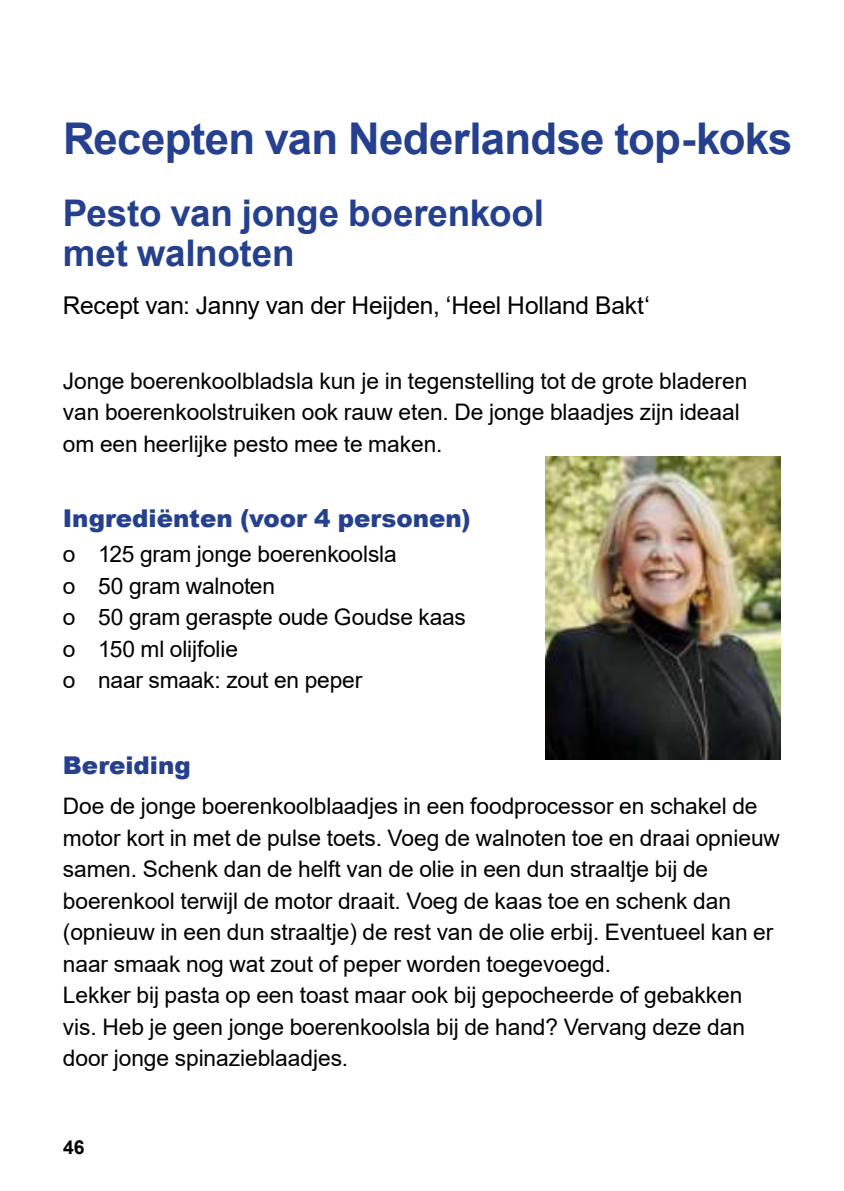
<style>
.page{position:relative;width:844px;height:1191px;background:#fff}
.page>*{position:absolute;margin:0;border:0;box-sizing:border-box;transform-origin:0 0}
.t1{font:700 43.75px "Arial";letter-spacing:-.015em;color:#24408e}
.t2{font:700 36.75px/40.2px "Arial";letter-spacing:-.005em;color:#24408e}
.t3{font:24.5px "Arial";letter-spacing:-.01em;color:#000}
.t4{font:900 24.5px "Arial";color:#24408e}
.t5{font:22.75px/31.5px "Arial";letter-spacing:-.005em;color:#000}
.t6{font:700 19.25px "Arial";color:#000}
</style>
<div class="page">
<img style="left:545px;top:456px;width:235px;height:303px">
<h1 class="t1" style="left:63px;top:123px;width:730px">Recepten van Nederlandse top-koks</h1>
<h2 class="t2" style="left:63px;top:196px;width:482px">Pesto van jonge boerenkool met walnoten</h2>
<p class="t3" style="left:63px;top:296px;width:588px">Recept van: Janny van der Heijden, ‘Heel Holland Bakt‘</p>
<p class="t5" style="left:63px;top:367px;width:685px">Jonge boerenkoolbladsla kun je in tegenstelling tot de grote bladeren van boerenkoolstruiken ook rauw eten. De jonge blaadjes zijn ideaal om een heerlijke pesto mee te maken.</p>
<p class="t4" style="left:63px;top:509px;width:409px">Ingrediënten (voor 4 personen)</p>
<p class="t5" style="left:63px;top:538px;width:404px">o 125 gram jonge boerenkoolsla<br>o 50 gram walnoten<br>o 50 gram geraspte oude Goudse kaas o 150 ml olijfolie<br>o naar smaak: zout en peper</p>
<p class="t4" style="left:63px;top:756px;width:129px">Bereiding</p>
<p class="t5" style="left:63px;top:792px;width:718px">Doe de jonge boerenkoolblaadjes in een foodprocessor en schakel de motor kort in met de pulse toets. Voeg de walnoten toe en draai opnieuw samen. Schenk dan de helft van de olie in een dun straaltje bij de boerenkool terwijl de motor draait. Voeg de kaas toe en schenk dan (opnieuw in een dun straaltje) de rest van de olie erbij. Eventueel kan er naar smaak nog wat zout of peper worden toegevoegd.<br>Lekker bij pasta op een toast maar ook bij gepocheerde of gebakken vis. Heb je geen jonge boerenkoolsla bij de hand? Vervang deze dan door jonge spinazieblaadjes.</p>
<p class="t6" style="left:63px;top:1140px;width:23px">46</p>
</div>
